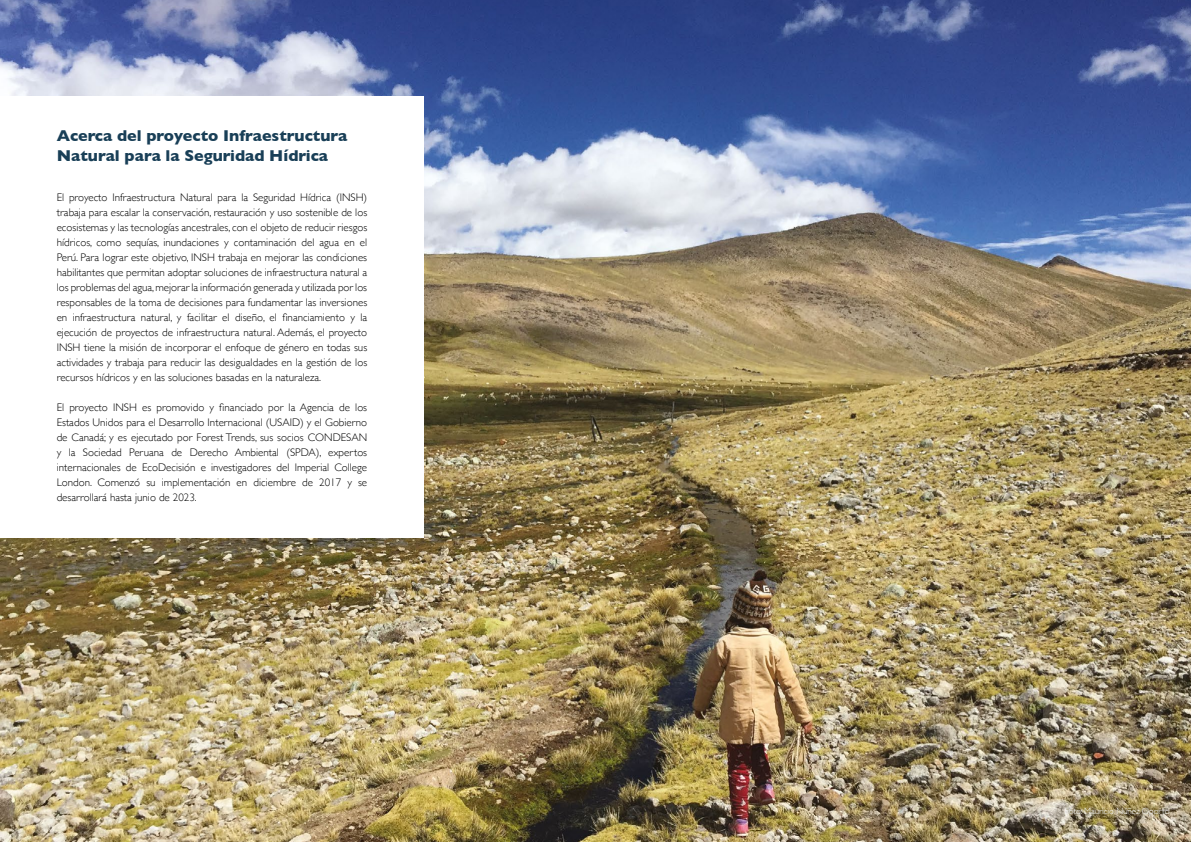
<style>
.page{position:relative;width:1191px;height:842px;background:#fff}
.page>*{position:absolute;margin:0;border:0;box-sizing:border-box;transform-origin:0 0}
.t1{font:700 16px/19.2px "Gill Sans";color:#193f57}
.t2{font:700 12px "Gill Sans";color:#fff}
.t3{font:300 11px/15px "Gill Sans";color:#000;text-align:justify}
.t4{font:300 9px "Gill Sans";letter-spacing:-.01em;color:#fff}
</style>
<div class="page">
<img style="left:0;top:0;width:1191px;height:842px">
<div style="left:0;top:96px;width:423px;height:442px;background:#fff"></div>
<div style="left:1062px;top:803px;width:115px;height:18px;background:#000;opacity:.75"></div>
<h1 class="t1" style="left:57px;top:126px;width:292px">Acerca del proyecto Infraestructura<br>Natural para la Seguridad Hídrica</h1>
<p class="t3" style="left:57px;top:189px;width:312px">El proyecto Infraestructura Natural para la Seguridad Hídrica (INSH) trabaja para escalar la conservación, restauración y uso sostenible de los ecosistemas y las tecnologías ancestrales, con el objeto de reducir riesgos hídricos, como sequías, inundaciones y contaminación del agua en el Perú. Para lograr este objetivo, INSH trabaja en mejorar las condiciones habilitantes que permitan adoptar soluciones de infraestructura natural a los problemas del agua, mejorar la información generada y utilizada por los responsables de la toma de decisiones para fundamentar las inversiones en infraestructura natural, y facilitar el diseño, el financiamiento y la ejecución de proyectos de infraestructura natural. Además, el proyecto INSH tiene la misión de incorporar el enfoque de género en todas sus actividades y trabaja para reducir las desigualdades en la gestión de los recursos hídricos y en las soluciones basadas en la naturaleza.</p>
<p class="t3" style="left:57px;top:399px;width:312px">El proyecto INSH es promovido y financiado por la Agencia de los Estados Unidos para el Desarrollo Internacional (USAID) y el Gobierno de Canadá; y es ejecutado por Forest Trends, sus socios CONDESAN y la Sociedad Peruana de Derecho Ambiental (SPDA), expertos internacionales de EcoDecisión e investigadores del Imperial College London. Comenzó su implementación en diciembre de 2017 y se desarrollará hasta junio de 2023.</p>
<p class="t2" style="left:1135px;top:801px;width:9px">5</p>
<p class="t4" style="left:1065px;top:804px;width:106px">Foto: Mauricio Núñez Oporto</p>
</div>
